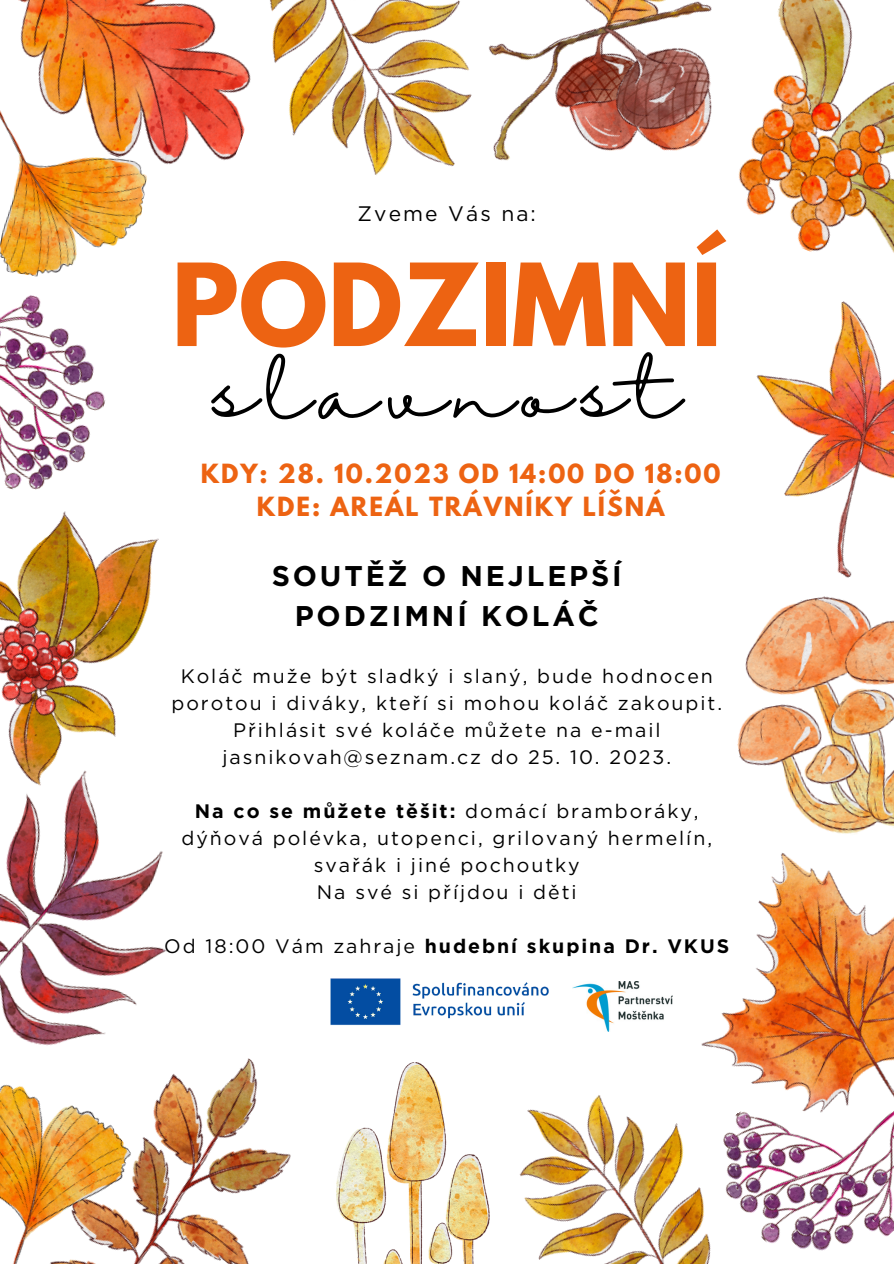
<style>
.page{position:relative;width:894px;height:1264px;background:#fff}
.page>*{position:absolute;margin:0;border:0;box-sizing:border-box;transform-origin:0 0}
.t1{font:700 101.25px "League Spartan";color:#ed6312}
.t2{font:72px "Halimun";letter-spacing:.105em;color:#000}
.t3{font:700 28.5px/39.3px "Gotham";letter-spacing:.1em;color:#000;text-align:center}
.t4{font:700 23.4px/32.7px "League Spartan";letter-spacing:.085em;color:#ed6312;text-align:center}
.t5{font:21px "Gotham";letter-spacing:.1em;color:#000}
.t6{font:19.5px/27px "Gotham";letter-spacing:.1em;color:#000;text-align:center}
.t7{font:700 19.5px "Gotham";letter-spacing:.1em;color:#000}
.s1{font-weight:700}
.s2{font-weight:400}
</style>
<div class="page">
<img style="left:18px;top:0;width:170px;height:165px">
<img style="left:797px;top:0;width:96px;height:252px">
<img style="left:742px;top:853px;width:151px;height:149px">
<img style="left:737px;top:596px;width:156px;height:238px">
<img style="left:354px;top:1062px;width:114px;height:201px">
<img style="left:161px;top:1058px;width:193px;height:205px">
<img style="left:0;top:295px;width:106px;height:131px">
<img style="left:701px;top:1002px;width:192px;height:249px">
<img style="left:468px;top:1058px;width:308px;height:205px">
<img style="left:188px;top:0;width:224px;height:175px">
<img style="left:0;top:847px;width:205px;height:253px">
<img style="left:0;top:426px;width:159px;height:421px">
<img style="left:412px;top:0;width:425px;height:237px">
<img style="left:0;top:1035px;width:161px;height:228px">
<img style="left:0;top:101px;width:155px;height:176px">
<img style="left:756px;top:301px;width:137px;height:277px">
<img style="left:330px;top:978px;width:219px;height:47px">
<img style="left:572px;top:981px;width:100px;height:50px">
<p class="t5" style="left:357px;top:201px;width:180px">Zveme Vás na:</p>
<p class="t1" style="left:171px;top:255px;width:552px">PODZIMNÍ</p>
<p class="t2" style="left:212px;top:352px;width:470px">slavnost</p>
<p class="t4" style="left:201px;top:460px;width:521px">KDY: 28. 10.2023 OD 14:00 DO 18:00<br>KDE: AREÁL TRÁVNÍKY LÍŠNÁ</p>
<p class="t3" style="left:271px;top:556px;width:351px">SOUTĚŽ O NEJLEPŠÍ<br>PODZIMNÍ KOLÁČ</p>
<p class="t6" style="left:171px;top:662px;width:552px">Koláč muže být sladký i slaný, bude hodnocen porotou i diváky, kteří si mohou koláč zakoupit.</p>
<p class="t6" style="left:222px;top:716px;width:450px">Přihlásit své koláče můžete na e-mail jasnikovah@seznam.cz do 25. 10. 2023.</p>
<p class="t6" style="left:181px;top:797px;width:532px"><span class="s1">Na co se můžete těšit:</span> domácí bramboráky, dýňová polévka, utopenci, grilovaný hermelín, svařák i jiné pochoutky</p>
<p class="t6" style="left:317px;top:878px;width:261px">Na své si příjdou i děti</p>
<p class="t7" style="left:164px;top:934px;width:566px"><span class="s2">Od 18:00 Vám zahraje</span> hudební skupina Dr. VKUS</p>
</div>
